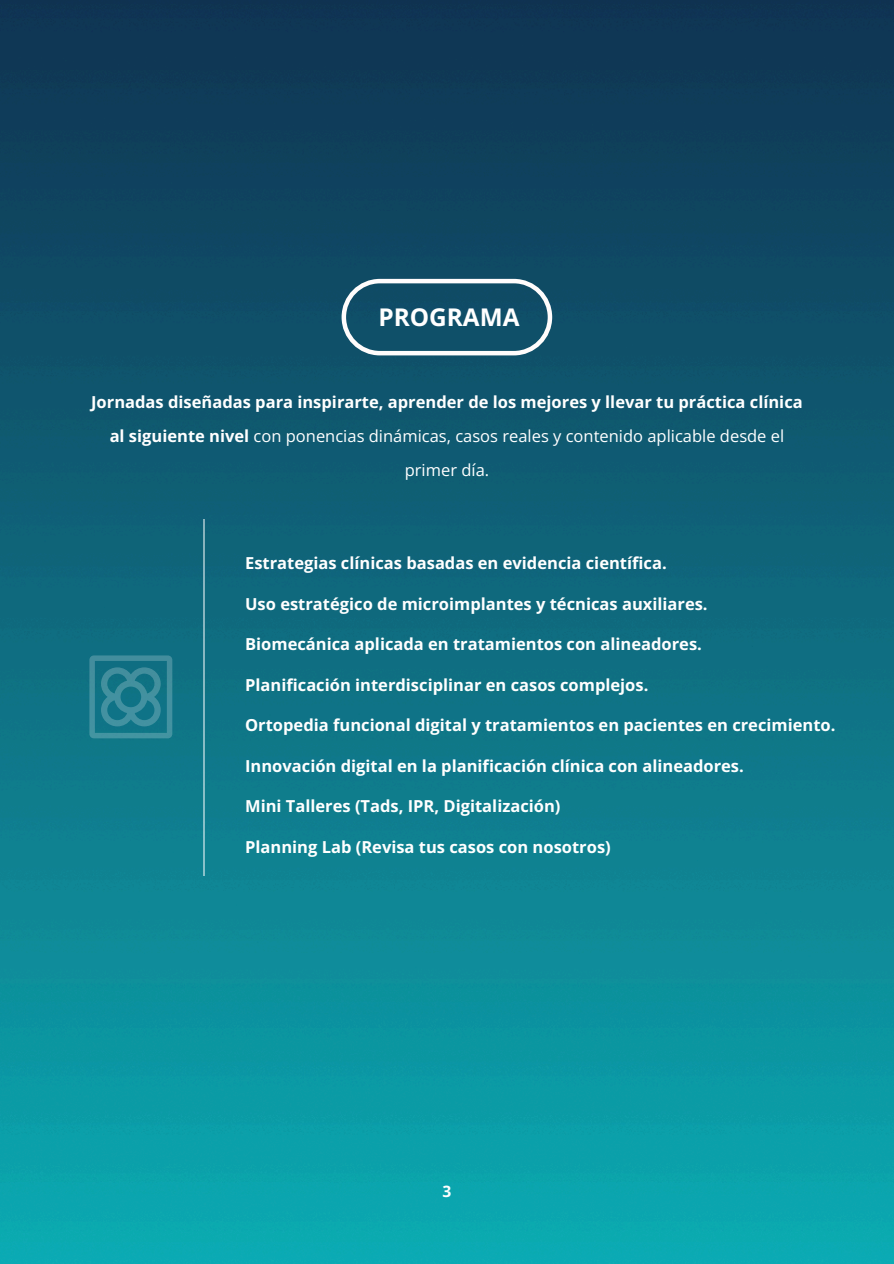
<style>
.page{position:relative;width:894px;height:1264px;background:#fff}
.page>*{position:absolute;margin:0;border:0;box-sizing:border-box;transform-origin:0 0}
.t1{font:700 24.3px "Open Sans";color:#fff}
.t2{font:700 16.5px/33.8px "Open Sans";color:#fff;text-align:center}
.t3{font:700 15.6px "Open Sans";color:#fff}
.s1{font-weight:400}
</style>
<div class="page">
<img style="left:0;top:0;width:893px;height:1263px">
<svg style="left:341px;top:279px;width:211px;height:76px;background:#2f657b"></svg>
<hr style="left:203px;top:518px;width:2px;height:357px;background:#fff">
<svg style="left:89px;top:655px;width:83px;height:83px;background:#298191"></svg>
<p class="t1" style="left:378px;top:300px;width:143px">PROGRAMA</p>
<p class="t2" style="left:91px;top:385px;width:713px">Jornadas diseñadas para inspirarte, aprender de los mejores y llevar tu práctica clínica al siguiente nivel <span class="s1">con ponencias dinámicas, casos reales y contenido aplicable desde el primer día.</span></p>
<p class="t2" style="left:245px;top:546px;width:423px">Estrategias clínicas basadas en evidencia científica.</p>
<p class="t2" style="left:245px;top:586px;width:464px">Uso estratégico de microimplantes y técnicas auxiliares.</p>
<p class="t2" style="left:245px;top:627px;width:458px">Biomecánica aplicada en tratamientos con alineadores.</p>
<p class="t2" style="left:245px;top:667px;width:404px">Planificación interdisciplinar en casos complejos.</p>
<p class="t2" style="left:245px;top:708px;width:591px">Ortopedia funcional digital y tratamientos en pacientes en crecimiento.</p>
<p class="t2" style="left:245px;top:748px;width:500px">Innovación digital en la planificación clínica con alineadores.</p>
<p class="t2" style="left:245px;top:789px;width:317px">Mini Talleres (Tads, IPR, Digitalización)</p>
<p class="t2" style="left:245px;top:829px;width:367px">Planning Lab (Revisa tus casos con nosotros)</p>
<p class="t3" style="left:442px;top:1180px;width:10px">3</p>
</div>
